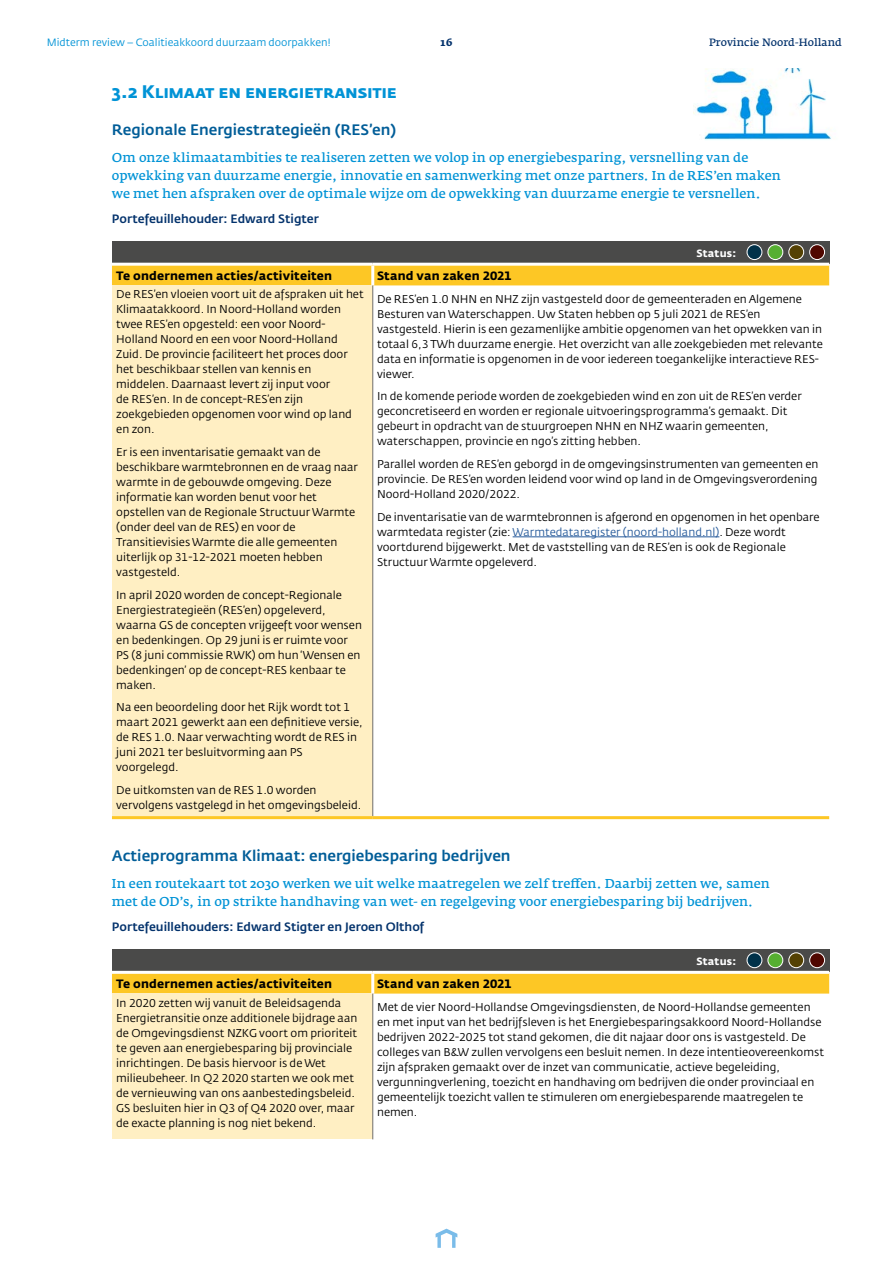
<style>
.page{position:relative;width:893px;height:1263px;background:#fff}
.page>*{position:absolute;margin:0;border:0;box-sizing:border-box;transform-origin:0 0}
.t1{font:700 18px "Fedra Sans Std";letter-spacing:-.015em;color:#0093d6}
.t2{font:500 15px "Fedra Sans Std";color:#005d98}
.t3{font:600 12.75px/18px "Fedra Serif A Std";color:#0093d6}
.t4{font:700 12px "Fedra Sans Std";letter-spacing:.015em;color:#000}
.t5{font:500 12px "Fedra Sans Std";color:#03326c}
.t6{font:11.25px/15px "Fedra Sans Std";color:#000}
.t7{font:10.5px "Fedra Sans Std";color:#0093d6}
.t8{font:600 10.5px "Fedra Serif A Std";color:#03326c}
.t9{font:700 10.5px "Fedra Sans Std";letter-spacing:.02em;color:#fff}
.t10{font:700 10.5px "Fedra Serif A Std";color:#03326c}
.s1{color:#275b9b}
</style>
<div class="page">
<svg style="left:436px;top:1228px;width:21px;height:20px"></svg>
<div style="left:112px;top:241px;width:717px;height:23px;background:#4a4a49"></div>
<div style="left:112px;top:266px;width:717px;height:19px;background:#fdc725"></div>
<div style="left:112px;top:285px;width:261px;height:533px;background:#ffefc3"></div>
<hr style="left:371px;top:266px;width:3px;height:19px;background:#fff">
<hr style="left:112px;top:263px;width:261px;height:3px;background:#fff">
<hr style="left:373px;top:263px;width:456px;height:3px;background:#fff">
<hr style="left:372px;top:285px;width:1px;height:531px;background:#706f6f">
<hr style="left:112px;top:816px;width:261px;height:3px;background:#fdc725">
<hr style="left:373px;top:816px;width:456px;height:3px;background:#fdc725">
<div style="left:747px;top:245px;width:15px;height:15px;background:#003149;border-radius:50%"></div>
<div style="left:747px;top:244px;width:15px;height:16px;border:1px solid #fff;border-radius:50%"></div>
<div style="left:768px;top:245px;width:15px;height:15px;background:#56af31;border-radius:50%"></div>
<div style="left:767px;top:244px;width:16px;height:16px;border:1px solid #fff;border-radius:50%"></div>
<div style="left:789px;top:245px;width:15px;height:15px;background:#544103;border-radius:50%"></div>
<div style="left:788px;top:244px;width:16px;height:16px;border:1px solid #fff;border-radius:50%"></div>
<div style="left:810px;top:245px;width:15px;height:15px;background:#500700;border-radius:50%"></div>
<div style="left:809px;top:244px;width:16px;height:16px;border:1px solid #fff;border-radius:50%"></div>
<hr style="left:513px;top:536px;width:206px;height:1px;background:#275b9b">
<div style="left:112px;top:949px;width:717px;height:23px;background:#4a4a49"></div>
<div style="left:112px;top:974px;width:717px;height:19px;background:#fdc725"></div>
<div style="left:112px;top:993px;width:261px;height:146px;background:#ffefc3"></div>
<hr style="left:371px;top:974px;width:3px;height:19px;background:#fff">
<hr style="left:112px;top:971px;width:261px;height:3px;background:#fff">
<hr style="left:373px;top:971px;width:456px;height:3px;background:#fff">
<hr style="left:372px;top:993px;width:1px;height:146px;background:#706f6f">
<div style="left:747px;top:953px;width:15px;height:15px;background:#003149;border-radius:50%"></div>
<div style="left:747px;top:952px;width:15px;height:16px;border:1px solid #fff;border-radius:50%"></div>
<div style="left:768px;top:953px;width:15px;height:15px;background:#56af31;border-radius:50%"></div>
<div style="left:767px;top:952px;width:16px;height:16px;border:1px solid #fff;border-radius:50%"></div>
<div style="left:789px;top:953px;width:15px;height:15px;background:#544103;border-radius:50%"></div>
<div style="left:788px;top:952px;width:16px;height:16px;border:1px solid #fff;border-radius:50%"></div>
<div style="left:810px;top:953px;width:15px;height:15px;background:#500700;border-radius:50%"></div>
<div style="left:809px;top:952px;width:16px;height:16px;border:1px solid #fff;border-radius:50%"></div>
<img style="left:694px;top:69px;width:137px;height:71px">
<p class="t7" style="left:47px;top:36px;width:285px">Midterm review – Coalitieakkoord duurzaam doorpakken!</p>
<p class="t10" style="left:440px;top:36px;width:14px">16</p>
<p class="t8" style="left:709px;top:36px;width:134px">Provincie Noord-Holland</p>
<h1 class="t1" style="left:112px;top:80px;width:286px">3.2 Klimaat en energietransitie</h1>
<h2 class="t2" style="left:112px;top:120px;width:286px">Regionale Energiestrategieën (RES’en)</h2>
<p class="t3" style="left:112px;top:148px;width:670px">Om onze klimaatambities te realiseren zetten we volop in op energiebesparing, versnelling van de opwekking van duurzame energie, innovatie en samenwerking met onze partners. In de RES’en maken we met hen afspraken over de optimale wijze om de opwekking van duurzame energie te versnellen.</p>
<p class="t5" style="left:112px;top:211px;width:208px">Portefeuillehouder: Edward Stigter</p>
<p class="t9" style="left:696px;top:246px;width:41px">Status:</p>
<p class="t4" style="left:116px;top:268px;width:218px">Te ondernemen acties/activiteiten</p>
<p class="t4" style="left:377px;top:268px;width:136px">Stand van zaken 2021</p>
<p class="t6" style="left:116px;top:287px;width:249px">De RES’en vloeien voort uit de afspraken uit het Klimaatakkoord. In Noord-Holland worden twee RES’en opgesteld: een voor Noord-Holland Noord en een voor Noord-Holland Zuid. De provincie faciliteert het proces door het beschikbaar stellen van kennis en middelen. Daarnaast levert zij input voor<br>de RES’en. In de concept-RES’en zijn zoekgebieden opgenomen voor wind op land en zon.</p>
<p class="t6" style="left:116px;top:445px;width:243px">Er is een inventarisatie gemaakt van de beschikbare warmtebronnen en de vraag naar warmte in de gebouwde omgeving. Deze informatie kan worden benut voor het opstellen van de Regionale Structuur Warmte (onder deel van de RES) en voor de Transitievisies Warmte die alle gemeenten uiterlijk op 31-12-2021 moeten hebben vastgesteld.</p>
<p class="t6" style="left:116px;top:587px;width:247px">In april 2020 worden de concept-Regionale Energiestrategieën (RES’en) opgeleverd, waarna GS de concepten vrijgeeft voor wensen en bedenkingen. Op 29 juni is er ruimte voor PS (8 juni commissie RWK) om hun ‘Wensen en bedenkingen’ op de concept-RES kenbaar te maken.</p>
<p class="t6" style="left:116px;top:700px;width:248px">Na een beoordeling door het Rijk wordt tot 1 maart 2021 gewerkt aan een definitieve versie, de RES 1.0. Naar verwachting wordt de RES in juni 2021 ter besluitvorming aan PS voorgelegd.</p>
<p class="t6" style="left:116px;top:783px;width:246px">De uitkomsten van de RES 1.0 worden vervolgens vastgelegd in het omgevingsbeleid.</p>
<p class="t6" style="left:377px;top:291px;width:447px">De RES’en 1.0 NHN en NHZ zijn vastgesteld door de gemeenteraden en Algemene Besturen van Waterschappen. Uw Staten hebben op 5 juli 2021 de RES’en vastgesteld. Hierin is een gezamenlijke ambitie opgenomen van het opwekken van in totaal 6,3 TWh duurzame energie. Het overzicht van alle zoekgebieden met relevante data en informatie is opgenomen in de voor iedereen toegankelijke interactieve RES&shy;viewer.</p>
<p class="t6" style="left:377px;top:389px;width:426px">In de komende periode worden de zoekgebieden wind en zon uit de RES’en verder geconcretiseerd en worden er regionale uitvoeringsprogramma’s gemaakt. Dit gebeurt in opdracht van de stuurgroepen NHN en NHZ waarin gemeenten, waterschappen, provincie en ngo’s zitting hebben.</p>
<p class="t6" style="left:377px;top:457px;width:443px;text-align:justify">Parallel worden de RES’en geborgd in de omgevingsinstrumenten van gemeenten en provincie. De RES’en worden leidend voor wind op land in de Omgevingsverordening Noord-Holland 2020/2022.</p>
<p class="t6" style="left:377px;top:509px;width:444px">De inventarisatie van de warmtebronnen is afgerond en opgenomen in het openbare warmtedata register (zie: <span class="s1">Warmtedataregister (noord-holland.nl)</span>. Deze wordt voortdurend bijgewerkt. Met de vaststelling van de RES’en is ook de Regionale Structuur Warmte opgeleverd.</p>
<h2 class="t2" style="left:112px;top:846px;width:400px">Actieprogramma Klimaat: energiebesparing bedrijven</h2>
<p class="t3" style="left:112px;top:874px;width:659px">In een routekaart tot 2030 werken we uit welke maatregelen we zelf treffen. Daarbij zetten we, samen met de OD’s, in op strikte handhaving van wet- en regelgeving voor energiebesparing bij bedrijven.</p>
<p class="t5" style="left:112px;top:919px;width:314px">Portefeuillehouders: Edward Stigter en Jeroen Olthof</p>
<p class="t9" style="left:696px;top:954px;width:41px">Status:</p>
<p class="t4" style="left:116px;top:976px;width:218px">Te ondernemen acties/activiteiten</p>
<p class="t4" style="left:377px;top:976px;width:136px">Stand van zaken 2021</p>
<p class="t6" style="left:116px;top:995px;width:243px">In 2020 zetten wij vanuit de Beleidsagenda Energietransitie onze additionele bijdrage aan de Omgevingsdienst NZKG voort om prioriteit te geven aan energiebesparing bij provinciale inrichtingen. De basis hiervoor is de Wet milieubeheer. In Q2 2020 starten we ook met de vernieuwing van ons aanbestedingsbeleid.<br>GS besluiten hier in Q3 of Q4 2020 over, maar de exacte planning is nog niet bekend.</p>
<p class="t6" style="left:377px;top:999px;width:448px">Met de vier Noord-Hollandse Omgevingsdiensten, de Noord-Hollandse gemeenten en met input van het bedrijfsleven is het Energiebesparingsakkoord Noord-Hollandse bedrijven 2022-2025 tot stand gekomen, die dit najaar door ons is vastgesteld. De colleges van B&amp;W zullen vervolgens een besluit nemen. In deze intentieovereenkomst zijn afspraken gemaakt over de inzet van communicatie, actieve begeleiding, vergunningverlening, toezicht en handhaving om bedrijven die onder provinciaal en gemeentelijk toezicht vallen te stimuleren om energiebesparende maatregelen te nemen.</p>
</div>
